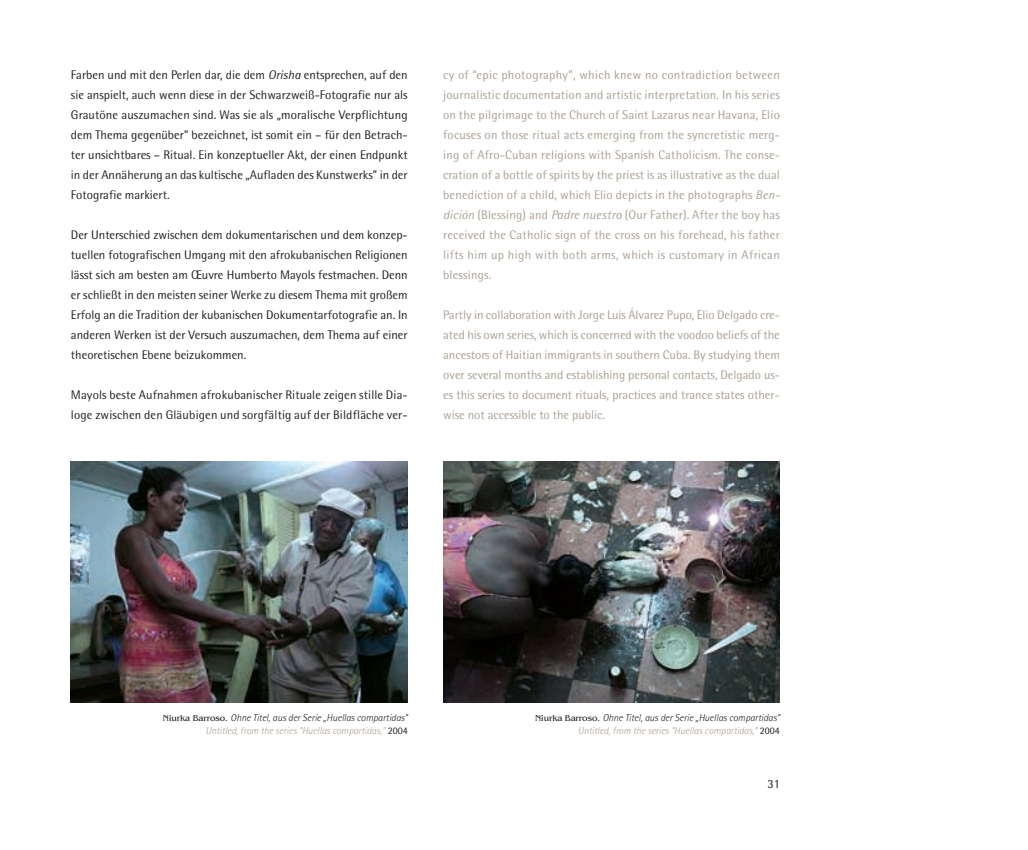
<style>
.page{position:relative;width:1028px;height:850px;background:#fff}
.page>*{position:absolute;margin:0;border:0;box-sizing:border-box;transform-origin:0 0}
.t1{font:12.5px/20px "Rotis Semi Sans";letter-spacing:.005em;color:#aba095;text-align:justify}
.t2{font:12.5px/20px "Rotis Semi Sans";letter-spacing:.01em;color:#231f20;text-align:justify}
.t3{font:italic 300 10px/12.5px "Rotis Semi Sans";color:#aba095;text-align:right}
.s1{font-style:italic}
.s2{font-family:"Benguiat";font-weight:400;font-style:normal;font-size:8.75px;color:#231f20}
.s3{color:#231f20}
.s4{font-weight:400;font-style:normal;color:#231f20}
</style>
<div class="page">
<img style="left:71px;top:462px;width:337px;height:241px">
<img style="left:443px;top:462px;width:337px;height:241px">
<p class="t2" style="left:71px;top:67px;width:338px">Farben und mit den Perlen dar, die dem <span class="s1">Orisha</span> entsprechen, auf den sie anspielt, auch wenn diese in der Schwarzweiß-Fotografie nur als Grautöne auszumachen sind. Was sie als „moralische Verpflichtung dem Thema gegenüber” bezeichnet, ist somit ein – für den Betrach&shy;ter unsichtbares – Ritual. Ein konzeptueller Akt, der einen Endpunkt in der Annäherung an das kultische „Aufladen des Kunstwerks” in der Fotografie markiert.</p>
<p class="t2" style="left:71px;top:227px;width:338px">Der Unterschied zwischen dem dokumentarischen und dem konzep&shy;tuellen fotografischen Umgang mit den afrokubanischen Religionen lässt sich am besten am Œuvre Humberto Mayols festmachen. Denn er schließt in den meisten seiner Werke zu diesem Thema mit großem Erfolg an die Tradition der kubanischen Dokumentarfotografie an. In anderen Werken ist der Versuch auszumachen, dem Thema auf einer theoretischen Ebene beizukommen.</p>
<p class="t2" style="left:71px;top:387px;width:338px">Mayols beste Aufnahmen afrokubanischer Rituale zeigen stille Dia&shy;loge zwischen den Gläubigen und sorgfältig auf der Bildfläche ver-</p>
<p class="t1" style="left:443px;top:67px;width:338px">cy of “epic photography”, which knew no contradiction between journalistic documentation and artistic interpretation. In his series on the pilgrimage to the Church of Saint Lazarus near Havana, Elio focuses on those ritual acts emerging from the syncretistic merg&shy;ing of Afro-Cuban religions with Spanish Catholicism. The conse&shy;cration of a bottle of spirits by the priest is as illustrative as the dual benediction of a child, which Elio depicts in the photographs <span class="s1">Ben&shy;dición</span> (Blessing) and <span class="s1">Padre nuestro</span> (Our Father). After the boy has received the Catholic sign of the cross on his forehead, his father lifts him up high with both arms, which is customary in African blessings.</p>
<p class="t1" style="left:443px;top:307px;width:338px">Partly in collaboration with Jorge Luis Álvarez Pupo, Elio Delgado cre&shy;ated his own series, which is concerned with the voodoo beliefs of the ancestors of Haitian immigrants in southern Cuba. By studying them over several months and establishing personal contacts, Delgado us&shy;es this series to document rituals, practices and trance states other&shy;wise not accessible to the public.</p>
<p class="t3" style="left:163px;top:713px;width:246px"><span class="s2">Niurka Barroso.</span> <span class="s3">Ohne Titel, aus der Serie „Huellas compartidas”<br></span>Untitled, from the series “Huellas compartidas,” <span class="s4">2004</span></p>
<p class="t3" style="left:535px;top:713px;width:246px"><span class="s2">Niurka Barroso.</span> <span class="s3">Ohne Titel, aus der Serie „Huellas compartidas”<br></span>Untitled, from the series “Huellas compartidas,” <span class="s4">2004</span></p>
<p class="t2" style="left:767px;top:775px;width:14px">31</p>
</div>
